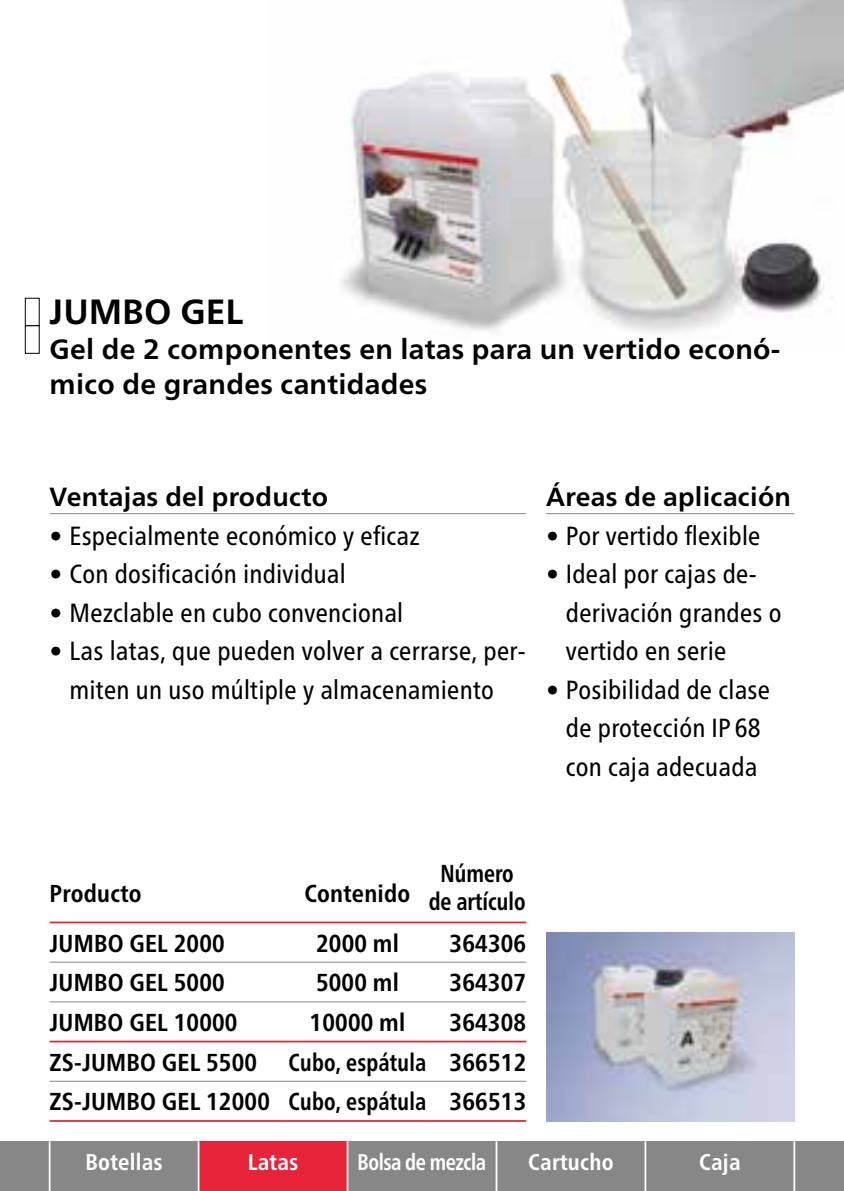
<style>
.page{position:relative;width:844px;height:1191px;background:#fff}
.page>*{position:absolute;margin:0;border:0;box-sizing:border-box;transform-origin:0 0}
.t1{font:700 35px "Frutiger Neue LTW1 G";color:#000}
.t2{font:700 28px/35px "Frutiger Neue LTW1 G";letter-spacing:.01em;color:#000}
.t3{font:condensed 26.25px/38.5px "Frutiger Neue LTW1 G";letter-spacing:.01em;color:#000;text-align:center}
.t4{font:700 26.25px "Frutiger Neue LTW1 G";letter-spacing:.01em;color:#000}
.t5{font:700 condensed 24.5px "Frutiger Neue LTW1 G";letter-spacing:.01em;color:#000}
.t6{font:700 condensed 24.5px/39.2px "Frutiger Neue LTW1 G";letter-spacing:.01em;color:#000;text-align:right;scale:.9 1}
.t7{font:700 condensed 22.75px "Frutiger Neue LTW1 G";letter-spacing:.01em;color:#fff}
.t8{font:700 condensed 22.75px "Frutiger Neue LTW1 G";letter-spacing:-.02em;color:#fff;scale:.9 1}
</style>
<div class="page">
<img style="left:341px;top:0;width:502px;height:333px">
<img style="left:546px;top:933px;width:248px;height:188px">
<div style="left:0;top:1141px;width:843px;height:50px;background:#878787"></div>
<div style="left:198px;top:1141px;width:149px;height:50px;background:#e62338"></div>
<hr style="left:49px;top:1141px;width:1px;height:50px;background:#fff">
<hr style="left:198px;top:1141px;width:1px;height:50px;background:#fff">
<hr style="left:346px;top:1141px;width:2px;height:50px;background:#fff">
<hr style="left:495px;top:1141px;width:2px;height:50px;background:#fff">
<hr style="left:644px;top:1141px;width:2px;height:50px;background:#fff">
<hr style="left:793px;top:1141px;width:2px;height:50px;background:#fff">
<div style="left:25px;top:298px;width:15px;height:28px;border:1px solid #000"></div>
<div style="left:25px;top:325px;width:15px;height:29px;border:1px solid #000"></div>
<hr style="left:50px;top:513px;width:476px;height:1px;background:#878787">
<hr style="left:546px;top:513px;width:248px;height:1px;background:#878787">
<hr style="left:50px;top:921px;width:238px;height:2px;background:#e62338">
<hr style="left:288px;top:921px;width:139px;height:2px;background:#e62338">
<hr style="left:427px;top:921px;width:99px;height:2px;background:#e62338">
<hr style="left:50px;top:1120px;width:238px;height:1px;background:#e62338">
<hr style="left:288px;top:1120px;width:139px;height:1px;background:#e62338">
<hr style="left:427px;top:1120px;width:99px;height:1px;background:#e62338">
<hr style="left:50px;top:961px;width:238px;height:1px;background:#878787">
<hr style="left:288px;top:961px;width:139px;height:1px;background:#878787">
<hr style="left:427px;top:961px;width:99px;height:1px;background:#878787">
<hr style="left:50px;top:1001px;width:238px;height:1px;background:#878787">
<hr style="left:288px;top:1001px;width:139px;height:1px;background:#878787">
<hr style="left:427px;top:1001px;width:99px;height:1px;background:#878787">
<hr style="left:50px;top:1080px;width:238px;height:1px;background:#878787">
<hr style="left:288px;top:1080px;width:139px;height:1px;background:#878787">
<hr style="left:427px;top:1080px;width:99px;height:1px;background:#878787">
<hr style="left:50px;top:1040px;width:238px;height:2px;background:#e62338">
<hr style="left:288px;top:1040px;width:139px;height:2px;background:#e62338">
<hr style="left:427px;top:1040px;width:99px;height:2px;background:#e62338">
<h1 class="t1" style="left:50px;top:287px;width:195px">JUMBO GEL</h1>
<p class="t2" style="left:50px;top:330px;width:731px">Gel de 2 componentes en latas para un vertido econó&shy;mico de grandes cantidades</p>
<p class="t4" style="left:50px;top:478px;width:280px">Ventajas del producto</p>
<p class="t3" style="left:50px;top:514px;width:371px">• Especialmente económico y eficaz</p>
<p class="t3" style="left:50px;top:553px;width:297px">• Con dosificación individual</p>
<p class="t3" style="left:50px;top:591px;width:355px">• Mezclable en cubo convencional</p>
<p class="t3" style="left:50px;top:630px;width:477px">• Las latas, que pueden volver a cerrarse, per&shy;miten un uso múltiple y almacenamiento</p>
<p class="t4" style="left:546px;top:478px;width:246px">Áreas de aplicación</p>
<p class="t3" style="left:546px;top:514px;width:216px">• Por vertido flexible</p>
<p class="t3" style="left:566px;top:553px;width:217px;text-align:left;text-indent:-20px">• Ideal por cajas de&shy;derivación grandes o vertido en serie</p>
<p class="t3" style="left:546px;top:668px;width:225px">• Posibilidad de clase de protección IP 68 con caja adecuada</p>
<p class="t6" style="left:428px;top:857px;width:109px;line-height:28px;text-align:center">Número de artículo</p>
<p class="t5" style="left:50px;top:874px;width:93px">Producto</p>
<p class="t5" style="left:304px;top:874px;width:107px">Contenido</p>
<p class="t5" style="left:50px;top:925px;width:177px">JUMBO GEL 2000</p>
<p class="t5" style="left:316px;top:925px;width:84px">2000 ml</p>
<p class="t5" style="left:449px;top:925px;width:78px">364306</p>
<p class="t5" style="left:50px;top:964px;width:177px">JUMBO GEL 5000</p>
<p class="t5" style="left:316px;top:964px;width:84px">5000 ml</p>
<p class="t5" style="left:449px;top:964px;width:78px">364307</p>
<p class="t5" style="left:50px;top:1003px;width:189px">JUMBO GEL 10000</p>
<p class="t5" style="left:309px;top:1003px;width:97px">10000 ml</p>
<p class="t5" style="left:449px;top:1003px;width:78px">364308</p>
<p class="t5" style="left:50px;top:1044px;width:209px">ZS-JUMBO GEL 5500</p>
<p class="t6" style="left:50px;top:1040px;width:531px">Cubo, espátula 366512<br>ZS-JUMBO GEL 12000 Cubo, espátula 366513</p>
<p class="t7" style="left:86px;top:1144px;width:79px">Botellas</p>
<p class="t7" style="left:248px;top:1144px;width:52px">Latas</p>
<p class="t8" style="left:357px;top:1144px;width:144px">Bolsa de mezcla</p>
<p class="t7" style="left:528px;top:1144px;width:87px">Cartucho</p>
<p class="t7" style="left:699px;top:1144px;width:43px">Caja</p>
</div>
